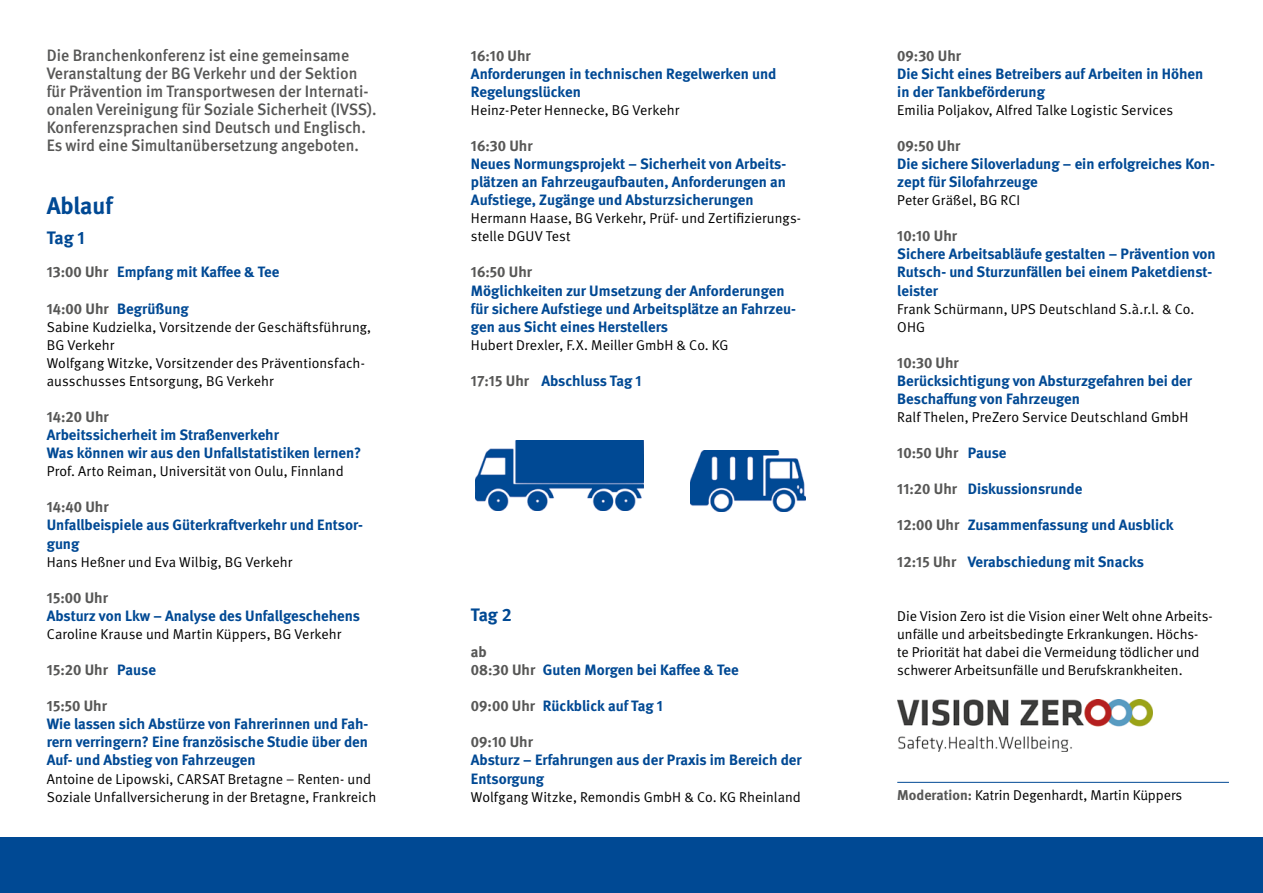
<style>
.page{position:relative;width:1263px;height:893px;background:#fff}
.page>*{position:absolute;margin:0;border:0;box-sizing:border-box;transform-origin:0 0}
._16pt_Überschrift{font:700 24px "DGUV Meta";letter-spacing:-.005em;color:#004994}
._12pt_Unter-Übersc{font:700 18px "DGUV Meta";letter-spacing:-.03em;color:#004994}
._11pt_Anleser_Kopie{font:500 16.5px/18px "DGUV Meta";color:#575756}
.Überschrift_blau_o{font:700 15px/18px "DGUV Meta";color:#004994}
.Überschrift_blau{font:700 15px/18px "DGUV Meta";color:#004994}
.Überschrift_blau-2{font:700 15px "DGUV Meta";color:#575756}
.Überschrift_blau_o-2{font:700 15px "DGUV Meta";color:#575756}
.Fließtext{font:14.25px/18px "DGUV Meta";color:#000}
.Zwischenüberschrift{font:14.25px "DGUV Meta";color:#000}
.s1{color:#575756}
.s2{color:#004994}
.s3{font-weight:700;color:#575756}
</style>
<div class="page">
<div style="left:0;top:837px;width:895px;height:56px;background:#004994"></div>
<div style="left:806px;top:837px;width:457px;height:56px;background:#004994"></div>
<img style="left:691px;top:451px;width:114px;height:60px">
<img style="left:475px;top:440px;width:169px;height:70px">
<img style="left:897px;top:699px;width:255px;height:53px">
<hr style="left:897px;top:782px;width:332px;height:1px;background:#004994">
<p class="_11pt_Anleser_Kopie" style="left:47px;top:46px;width:331px">Die Branchenkonferenz ist eine gemeinsame Veranstaltung der BG Verkehr und der Sektion für Prävention im Transportwesen der Internati&shy;onalen Vereinigung für Soziale Sicherheit (IVSS).<br>Konferenzsprachen sind Deutsch und Englisch.<br>Es wird eine Simultanübersetzung angeboten.</p>
<p class="_16pt_Überschrift" style="left:47px;top:191px;width:67px">Ablauf</p>
<p class="_12pt_Unter-Übersc" style="left:47px;top:227px;width:40px">Tag 1</p>
<p class="Überschrift_blau" style="left:47px;top:264px;width:234px"><span class="s1">13:00 Uhr</span> Empfang mit Kaffee &amp; Tee</p>
<p class="Überschrift_blau" style="left:47px;top:300px;width:144px"><span class="s1">14:00 Uhr</span> Begrüßung</p>
<p class="Fließtext" style="left:47px;top:318px;width:326px">Sabine Kudzielka, Vorsitzende der Geschäftsführung,<br>BG Verkehr</p>
<p class="Fließtext" style="left:47px;top:354px;width:320px">Wolfgang Witzke, Vorsitzender des Präventionsfach&shy;ausschusses Entsorgung, BG Verkehr</p>
<p class="Überschrift_blau-2" style="left:47px;top:408px;width:63px">14:20 Uhr</p>
<p class="Überschrift_blau_o" style="left:47px;top:426px;width:316px">Arbeitssicherheit im Straßenverkehr<br>Was können wir aus den Unfallstatistiken lernen?</p>
<p class="Fließtext" style="left:47px;top:463px;width:298px">Prof. Arto Reiman, Universität von Oulu, Finnland</p>
<p class="Überschrift_blau-2" style="left:47px;top:498px;width:63px">14:40 Uhr</p>
<p class="Überschrift_blau_o" style="left:47px;top:517px;width:318px">Unfallbeispiele aus Güterkraftverkehr und Entsor&shy;gung</p>
<p class="Fließtext" style="left:47px;top:553px;width:247px">Hans Heßner und Eva Wilbig, BG Verkehr</p>
<p class="Überschrift_blau-2" style="left:47px;top:589px;width:63px">15:00 Uhr</p>
<p class="Überschrift_blau_o" style="left:47px;top:607px;width:315px">Absturz von Lkw – Analyse des Unfallgeschehens</p>
<p class="Fließtext" style="left:47px;top:625px;width:296px">Caroline Krause und Martin Küppers, BG Verkehr</p>
<p class="Überschrift_blau-2" style="left:47px;top:661px;width:111px">15:20 Uhr <span class="s2">Pause</span></p>
<p class="Überschrift_blau" style="left:47px;top:697px;width:323px"><span class="s1">15:50 Uhr<br></span>Wie lassen sich Abstürze von Fahrerinnen und Fah&shy;rern verringern? Eine französische Studie über den Auf- und Abstieg von Fahrzeugen</p>
<p class="Fließtext" style="left:47px;top:770px;width:331px">Antoine de Lipowski, CARSAT Bretagne – Renten- und<br>Soziale Unfallversicherung in der Bretagne, Frankreich</p>
<p class="Überschrift_blau_o-2" style="left:471px;top:46px;width:61px">16:10 Uhr</p>
<p class="Überschrift_blau_o" style="left:471px;top:65px;width:307px">Anforderungen in technischen Regelwerken und<br>Regelungslücken</p>
<p class="Fließtext" style="left:471px;top:101px;width:210px">Heinz-Peter Hennecke, BG Verkehr</p>
<p class="Überschrift_blau-2" style="left:471px;top:137px;width:63px">16:30 Uhr</p>
<p class="Überschrift_blau_o" style="left:471px;top:155px;width:317px;text-align:justify">Neues Normungsprojekt – Sicherheit von Arbeits&shy;plätzen an Fahrzeugaufbauten, Anforderungen an Aufstiege, Zugänge und Absturzsicherungen</p>
<p class="Fließtext" style="left:471px;top:210px;width:332px">Hermann Haase, BG Verkehr, Prüf- und Zertifizierungs&shy;stelle DGUV Test</p>
<p class="Überschrift_blau-2" style="left:471px;top:263px;width:63px">16:50 Uhr</p>
<p class="Überschrift_blau_o" style="left:471px;top:282px;width:326px">Möglichkeiten zur Umsetzung der Anforderungen für sichere Aufstiege und Arbeitsplätze an Fahrzeu&shy;gen aus Sicht eines Herstellers</p>
<p class="Fließtext" style="left:471px;top:336px;width:259px">Hubert Drexler, F.X. Meiller GmbH &amp; Co. KG</p>
<p class="Überschrift_blau" style="left:471px;top:372px;width:172px"><span class="s1">17:15 Uhr</span> Abschluss Tag 1</p>
<p class="_12pt_Unter-Übersc" style="left:471px;top:604px;width:42px">Tag 2</p>
<p class="Überschrift_blau-2" style="left:471px;top:643px;width:17px">ab</p>
<p class="Überschrift_blau" style="left:471px;top:661px;width:269px"><span class="s1">08:30 Uhr</span> Guten Morgen bei Kaffee &amp; Tee</p>
<p class="Überschrift_blau" style="left:471px;top:697px;width:194px"><span class="s1">09:00 Uhr</span> Rückblick auf Tag 1</p>
<p class="Überschrift_blau-2" style="left:471px;top:733px;width:63px">09:10 Uhr</p>
<p class="Überschrift_blau_o" style="left:471px;top:752px;width:332px">Absturz – Erfahrungen aus der Praxis im Bereich der<br>Entsorgung</p>
<p class="Fließtext" style="left:471px;top:788px;width:331px">Wolfgang Witzke, Remondis GmbH &amp; Co. KG Rheinland</p>
<p class="Überschrift_blau-2" style="left:897px;top:46px;width:65px">09:30 Uhr</p>
<p class="Überschrift_blau_o" style="left:897px;top:65px;width:307px">Die Sicht eines Betreibers auf Arbeiten in Höhen in der Tankbeförderung</p>
<p class="Fließtext" style="left:897px;top:101px;width:277px">Emilia Poljakov, Alfred Talke Logistic Services</p>
<p class="Überschrift_blau-2" style="left:897px;top:137px;width:65px">09:50 Uhr</p>
<p class="Überschrift_blau_o" style="left:897px;top:155px;width:319px">Die sichere Siloverladung – ein erfolgreiches Kon&shy;zept für Silofahrzeuge</p>
<p class="Fließtext" style="left:897px;top:192px;width:125px">Peter Gräßel, BG RCI</p>
<p class="Überschrift_blau-2" style="left:897px;top:227px;width:61px">10:10 Uhr</p>
<p class="Überschrift_blau_o" style="left:897px;top:246px;width:320px">Sichere Arbeitsabläufe gestalten – Prävention von<br>Rutsch- und Sturzunfällen bei einem Paketdienst&shy;leister</p>
<p class="Fließtext" style="left:897px;top:300px;width:299px">Frank Schürmann, UPS Deutschland S.à.r.l. &amp; Co.<br>OHG</p>
<p class="Überschrift_blau-2" style="left:897px;top:354px;width:63px">10:30 Uhr</p>
<p class="Überschrift_blau_o" style="left:897px;top:372px;width:296px">Berücksichtigung von Absturzgefahren bei der<br>Beschaffung von Fahrzeugen</p>
<p class="Fließtext" style="left:897px;top:408px;width:293px">Ralf Thelen, PreZero Service Deutschland GmbH</p>
<p class="Überschrift_blau-2" style="left:897px;top:444px;width:111px">10:50 Uhr <span class="s2">Pause</span></p>
<p class="Überschrift_blau" style="left:897px;top:481px;width:187px"><span class="s1">11:20 Uhr</span> Diskussionsrunde</p>
<p class="Überschrift_blau" style="left:897px;top:517px;width:278px"><span class="s1">12:00 Uhr</span> Zusammenfassung und Ausblick</p>
<p class="Überschrift_blau" style="left:897px;top:553px;width:248px"><span class="s1">12:15 Uhr</span> Verabschiedung mit Snacks</p>
<p class="Fließtext" style="left:897px;top:607px;width:317px">Die Vision Zero ist die Vision einer Welt ohne Arbeits&shy;unfälle und arbeitsbedingte Erkrankungen. Höchs&shy;te Priorität hat dabei die Vermeidung tödlicher und schwerer Arbeitsunfälle und Berufskrankheiten.</p>
<p class="Zwischenüberschrift" style="left:897px;top:787px;width:287px"><span class="s3">Moderation:</span> Katrin Degenhardt, Martin Küppers</p>
</div>
